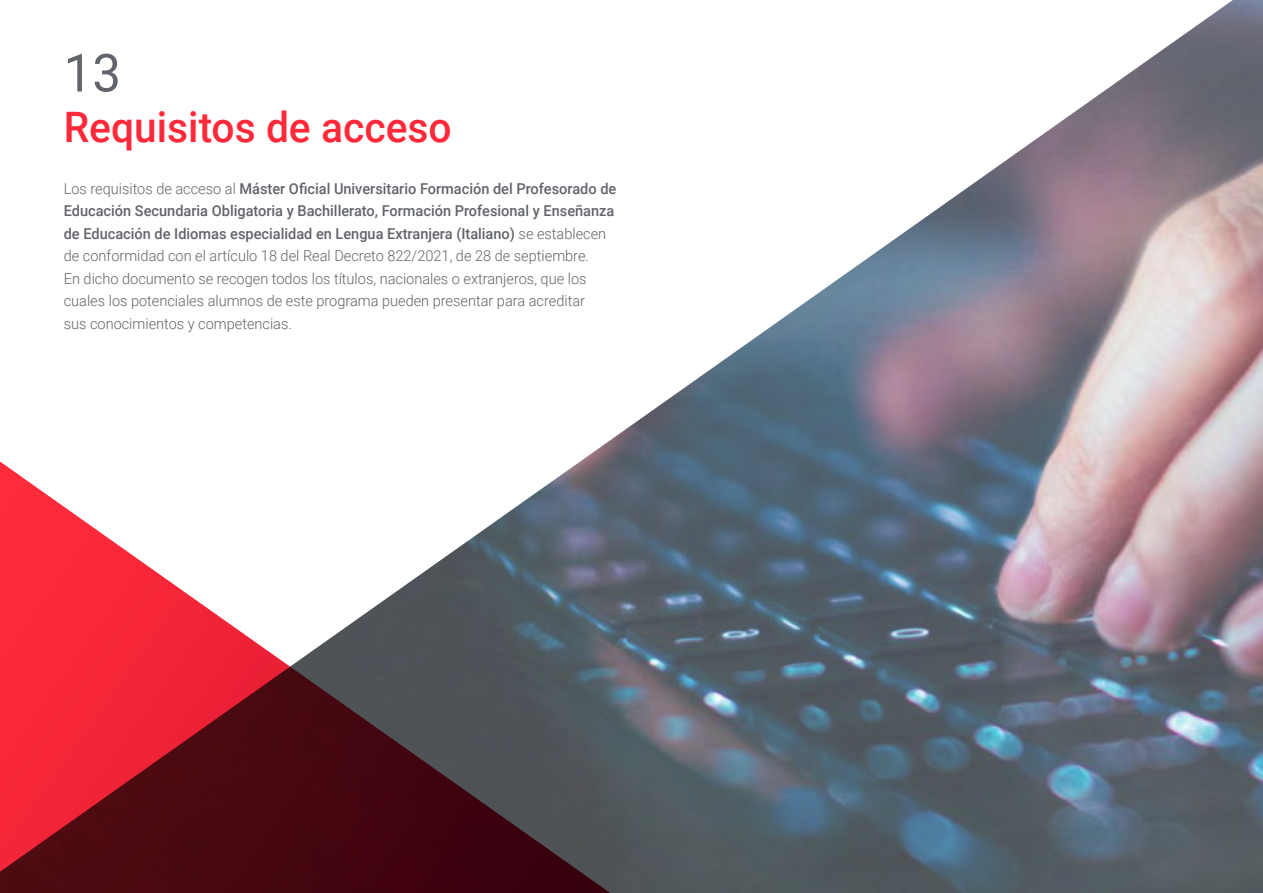
<style>
.page{position:relative;width:1263px;height:893px;background:#fff}
.page>*{position:absolute;margin:0;border:0;box-sizing:border-box;transform-origin:0 0}
.t1{font:52.5px "Roboto";color:#61646a}
.t2{font:500 42px "Roboto";color:#ff293a}
.t3{font:300 15px/22.5px "Roboto";color:#61646a}
.s1{font-weight:500}
</style>
<div class="page">
<img style="left:602px;top:0;width:661px;height:893px">
<svg style="left:0;top:446px;width:640px;height:447px"></svg>
<h1 class="t1" style="left:64px;top:36px;width:59px">13</h1>
<h2 class="t2" style="left:64px;top:98px;width:389px">Requisitos de acceso</h2>
<p class="t3" style="left:64px;top:177px;width:554px">Los requisitos de acceso al <span class="s1">Máster Oficial Universitario Formación del Profesorado de Educación Secundaria Obligatoria y Bachillerato, Formación Profesional y Enseñanza de Educación de Idiomas especialidad en Lengua Extranjera (Italiano)</span> se establecen de conformidad con el artículo 18 del Real Decreto 822/2021, de 28 de septiembre.<br>En dicho documento se recogen todos los títulos, nacionales o extranjeros, que los cuales los potenciales alumnos de este programa pueden presentar para acreditar<br>sus conocimientos y competencias.</p>
</div>
